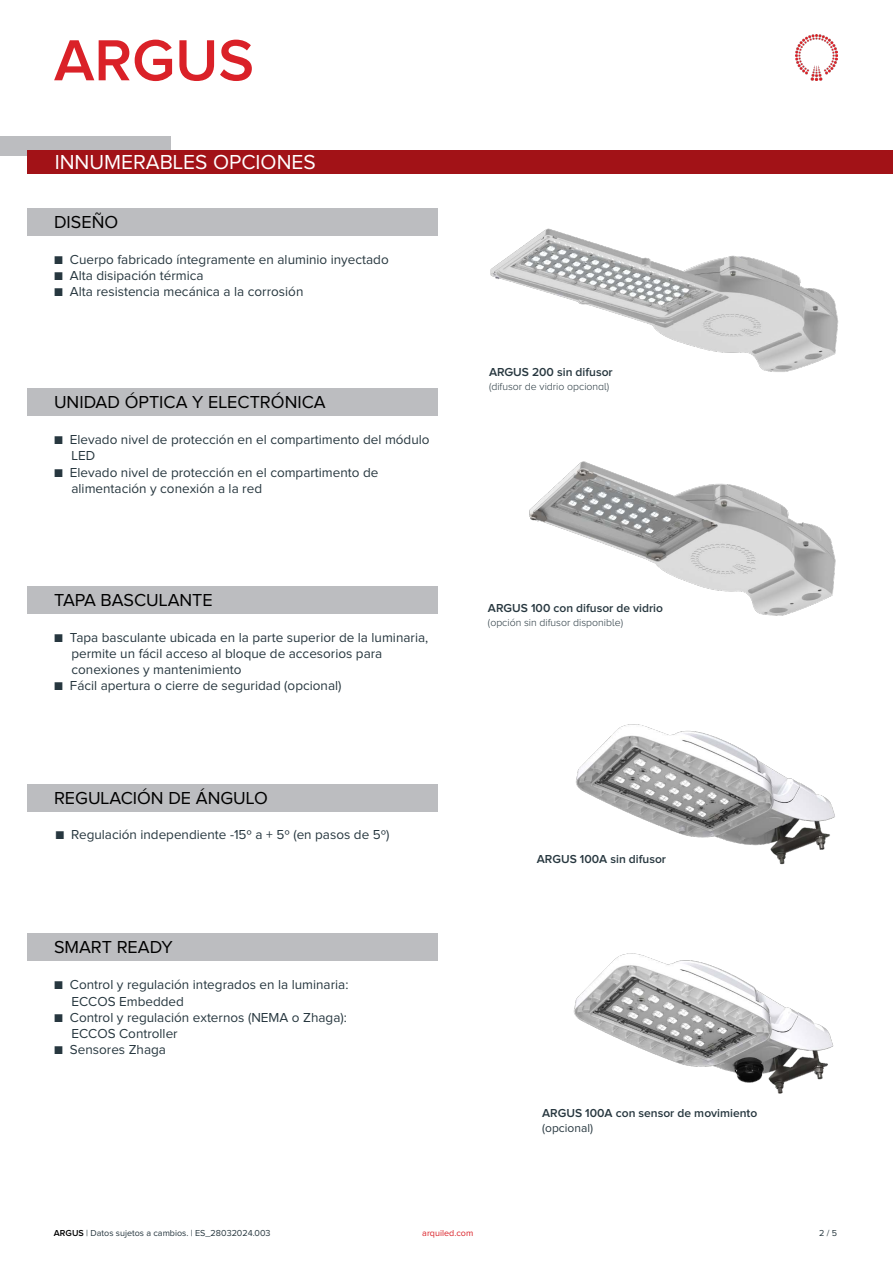
<style>
.page{position:relative;width:893px;height:1263px;background:#fff}
.page>*{position:absolute;margin:0;border:0;box-sizing:border-box;transform-origin:0 0}
.t1{font:600 60px "Proxima Nova";color:#da2128}
.t2{font:21px "Proxima Nova";color:#fff}
.t3{font:18px "Proxima Nova";color:#000}
.t4{font:13.5px/16.2px "Proxima Nova";color:#27373f}
.t5{font:600 12px "Proxima Nova";color:#27373f}
.t6{font:12px "Proxima Nova";color:#27373f}
.t7{font:300 10.5px "Proxima Nova";color:#27373f}
.t8{font:9px "Proxima Nova";color:#27373f}
.t9{font:9px "Proxima Nova";color:#da2128}
.s1{font-weight:600;color:#000}
</style>
<div class="page">
<img style="left:490px;top:228px;width:348px;height:144px">
<img style="left:529px;top:461px;width:307px;height:155px">
<img style="left:573px;top:953px;width:261px;height:141px">
<img style="left:576px;top:724px;width:259px;height:141px">
<div style="left:27px;top:208px;width:410px;height:27px;background:#bcbdc0"></div>
<div style="left:0;top:136px;width:170px;height:19px;background:#bcbdc0"></div>
<div style="left:27px;top:150px;width:866px;height:23px;background:#a21217"></div>
<div style="left:27px;top:586px;width:410px;height:28px;background:#bcbdc0"></div>
<div style="left:27px;top:388px;width:410px;height:27px;background:#bcbdc0"></div>
<div style="left:27px;top:784px;width:410px;height:28px;background:#bcbdc0"></div>
<div style="left:27px;top:933px;width:410px;height:28px;background:#bcbdc0"></div>
<img style="left:796px;top:35px;width:41px;height:45px">
<h1 class="t1" style="left:54px;top:33px;width:201px">ARGUS</h1>
<h2 class="t2" style="left:55px;top:152px;width:263px">INNUMERABLES OPCIONES</h2>
<h3 class="t3" style="left:54px;top:213px;width:66px">DISEÑO</h3>
<p class="t4" style="left:54px;top:251px;width:336px">■ Cuerpo fabricado íntegramente en aluminio inyectado</p>
<p class="t4" style="left:54px;top:268px;width:151px">■ Alta disipación térmica</p>
<p class="t4" style="left:54px;top:284px;width:251px">■ Alta resistencia mecánica a la corrosión</p>
<h3 class="t3" style="left:54px;top:393px;width:273px">UNIDAD ÓPTICA Y ELECTRÓNICA</h3>
<p class="t4" style="left:71px;top:432px;width:360px;text-indent:-17px">■ Elevado nivel de protección en el compartimento del módulo<br>LED</p>
<p class="t4" style="left:71px;top:464px;width:308px;text-indent:-17px">■ Elevado nivel de protección en el compartimento de alimentación y conexión a la red</p>
<h3 class="t3" style="left:54px;top:592px;width:160px">TAPA BASCULANTE</h3>
<p class="t4" style="left:71px;top:630px;width:358px;text-indent:-17px">■ Tapa basculante ubicada en la parte superior de la luminaria, permite un fácil acceso al bloque de accesorios para conexiones y mantenimiento</p>
<p class="t4" style="left:54px;top:678px;width:289px">■ Fácil apertura o cierre de seguridad (opcional)</p>
<h3 class="t3" style="left:54px;top:790px;width:215px">REGULACIÓN DE ÁNGULO</h3>
<p class="t4" style="left:55px;top:826px;width:336px">■ Regulación independiente -15º a + 5º (en pasos de 5º)</p>
<h3 class="t3" style="left:54px;top:939px;width:120px">SMART READY</h3>
<p class="t4" style="left:71px;top:977px;width:278px;text-indent:-17px">■ Control y regulación integrados en la luminaria:<br>ECCOS Embedded</p>
<p class="t4" style="left:71px;top:1010px;width:277px;text-indent:-17px">■ Control y regulación externos (NEMA o Zhaga):<br>ECCOS Controller</p>
<p class="t4" style="left:54px;top:1042px;width:114px">■ Sensores Zhaga</p>
<p class="t5" style="left:489px;top:367px;width:125px">ARGUS 200 sin difusor</p>
<p class="t7" style="left:489px;top:381px;width:122px">(difusor de vidrio opcional)</p>
<p class="t5" style="left:488px;top:603px;width:177px">ARGUS 100 con difusor de vidrio</p>
<p class="t7" style="left:488px;top:617px;width:137px">(opción sin difusor disponible)</p>
<p class="t5" style="left:537px;top:854px;width:131px">ARGUS 100A sin difusor</p>
<p class="t5" style="left:542px;top:1108px;width:217px">ARGUS 100A con sensor de movimiento</p>
<p class="t6" style="left:542px;top:1122px;width:52px">(opcional)</p>
<p class="t8" style="left:54px;top:1229px;width:218px"><span class="s1">ARGUS</span> | Datos sujetos a cambios. | ES_28032024.003</p>
<p class="t9" style="left:422px;top:1229px;width:53px">arquiled.com</p>
<p class="t8" style="left:819px;top:1229px;width:19px">2 / 5</p>
</div>
